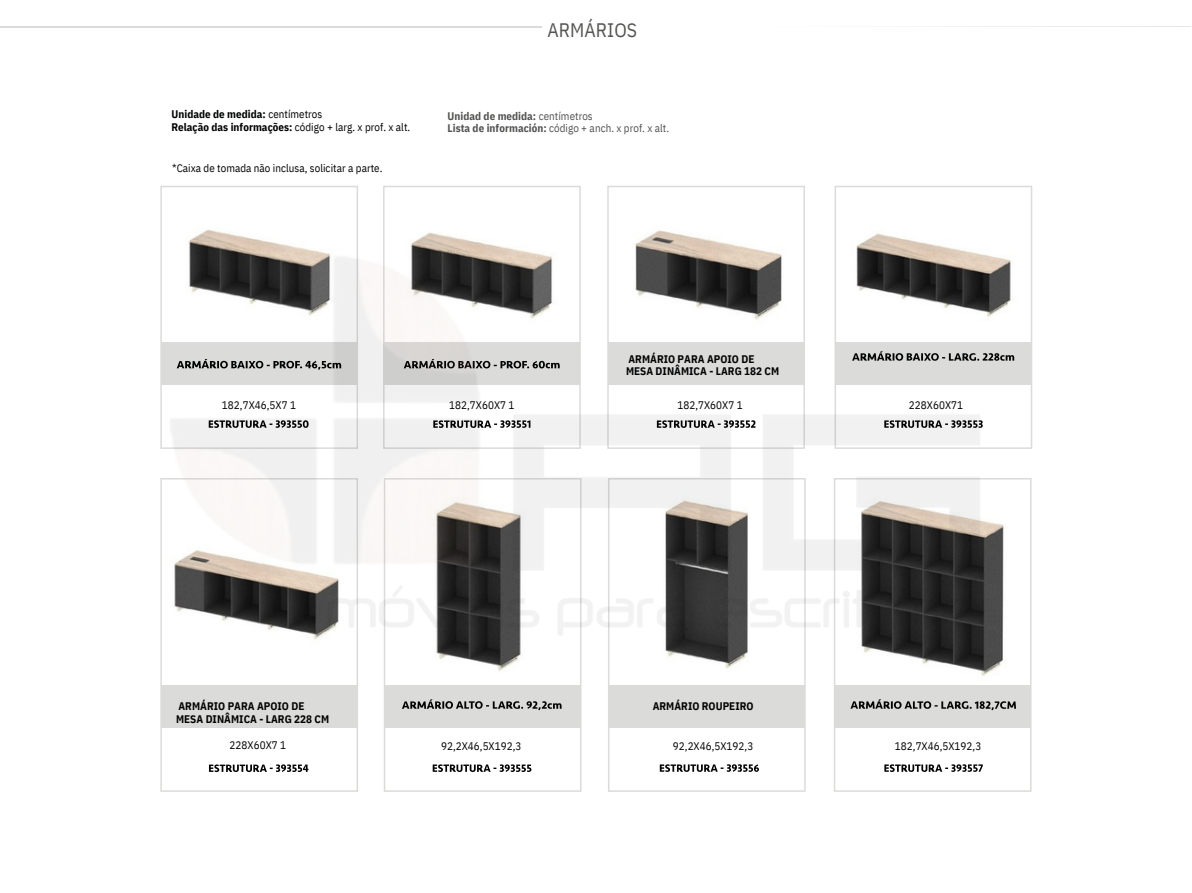
<style>
.page{position:relative;width:1192px;height:893px;background:#fff}
.page>*{position:absolute;margin:0;border:0;box-sizing:border-box;transform-origin:0 0}
.t1{font:19.5px "IBM Plex Sans Cond";letter-spacing:.005em;color:#565554}
.t2{font:700 10.95px/12.3px "IBM Plex Sans Cond";letter-spacing:.005em;color:#010202}
.t3{font:10.95px "IBM Plex Sans Cond";letter-spacing:.005em;color:#010202}
.t4{font:700 10.95px/12.3px "IBM Plex Sans Cond";letter-spacing:.005em;color:#535352}
.s1{font-weight:400}
</style>
<div class="page">
<svg style="left:209px;top:764px;width:99px;height:7px"></svg>
<div style="left:161px;top:684px;width:196px;height:43px;background:#dbdbda"></div>
<div style="left:384px;top:684px;width:197px;height:43px;background:#dbdbda"></div>
<svg style="left:402px;top:699px;width:159px;height:11px"></svg>
<svg style="left:432px;top:764px;width:99px;height:7px"></svg>
<div style="left:608px;top:684px;width:197px;height:43px;background:#dbdbda"></div>
<svg style="left:659px;top:764px;width:100px;height:7px"></svg>
<svg style="left:924px;top:26px;width:266px;height:1px"></svg>
<div style="left:834px;top:684px;width:196px;height:43px;background:#dbdbda"></div>
<svg style="left:850px;top:699px;width:166px;height:11px"></svg>
<svg style="left:884px;top:764px;width:98px;height:7px"></svg>
<img style="left:188px;top:229px;width:88px;height:14px">
<img style="left:637px;top:230px;width:87px;height:13px">
<img style="left:861px;top:233px;width:65px;height:10px">
<img style="left:436px;top:650px;width:85px;height:21px">
<img style="left:665px;top:650px;width:83px;height:19px">
<img style="left:864px;top:650px;width:139px;height:26px">
<img style="left:412px;top:232px;width:71px;height:11px">
<hr style="left:0;top:26px;width:541px;height:2px;background:#dbdbda">
<img style="left:160px;top:243px;width:873px;height:407px">
<p class="t1" style="left:547px;top:17px;width:91px">ARMÁRIOS</p>
<h2 class="t2" style="left:171px;top:108px;width:240px">Unidade de medida: <span class="s1">centímetros<br></span>Relação das informações: <span class="s1">código + larg. x prof. x alt.</span></h2>
<h3 class="t4" style="left:447px;top:109px;width:223px">Unidad de medida: <span class="s1">centímetros<br></span>Lista de información: <span class="s1">código + anch. x prof. x alt.</span></h3>
<p class="t3" style="left:172px;top:161px;width:212px">*Caixa de tomada não inclusa, solicitar a parte.</p>
<p class="t3" style="left:222px;top:397px;width:75px">182,7X46,5X7 1</p>
<p class="t3" style="left:449px;top:397px;width:67px">182,7X60X7 1</p>
<h3 class="t2" style="left:626px;top:352px;width:155px">ARMÁRIO PARA APOIO DE<br>MESA DINÂMICA - LARG 182 CM</h3>
<h3 class="t3" style="left:677px;top:397px;width:67px">182,7X60X7 1</h3>
<h3 class="t2" style="left:176px;top:699px;width:155px">ARMÁRIO PARA APOIO DE<br>MESA DINÂMICA - LARG 228 CM</h3>
<p class="t3" style="left:230px;top:737px;width:58px">228X60X7 1</p>
<h2 class="t3" style="left:441px;top:738px;width:82px">92,2X46,5X192,3</h2>
<p class="t2" style="left:652px;top:699px;width:102px">ARMÁRIO ROUPEIRO</p>
<p class="t3" style="left:673px;top:738px;width:82px">92,2X46,5X192,3</p>
<p class="t3" style="left:908px;top:397px;width:56px">228X60X71</p>
<p class="t3" style="left:895px;top:738px;width:88px">182,7X46,5X192,3</p>
</div>
